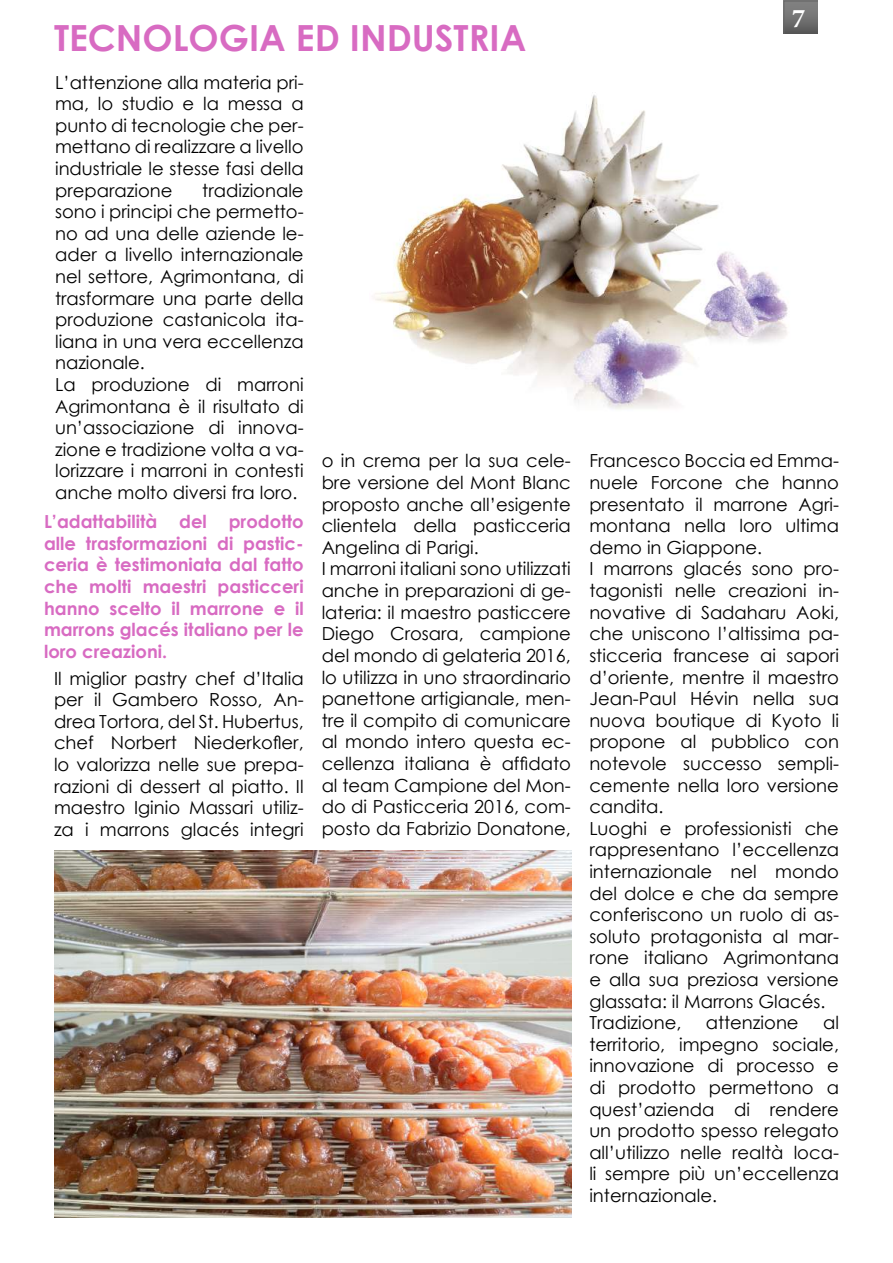
<style>
.page{position:relative;width:893px;height:1263px;background:#fff}
.page>*{position:absolute;margin:0;border:0;box-sizing:border-box;transform-origin:0 0}
.t1{font:700 36px "Century Gothic";color:#d86bc2}
.t2{font:700 27px "Minion Pro";color:#fff}
.t3{font:18px/21.6px "Century Gothic";color:#000;text-align:justify}
.t4{font:700 18px/21.6px "Century Gothic";color:#d86bc2;text-align:justify}
</style>
<div class="page">
<svg style="left:784px;top:1px;width:34px;height:33px"></svg>
<img style="left:54px;top:850px;width:517px;height:368px">
<img style="left:375px;top:95px;width:413px;height:314px">
<h1 class="t1" style="left:54px;top:10px;width:328px">TECNOLOGIA ED INDUSTR</h1>
<h1 class="t1" style="left:490px;top:10px;width:36px">IA</h1>
<h2 class="t2" style="left:792px;top:0;width:15px">7</h2>
<p class="t3" style="left:55px;top:71px;width:250px">L’attenzione alla materia pri&shy;ma, lo studio e la messa a punto di tecnologie che per&shy;mettano di realizzare a livello industriale le stesse fasi della preparazione</p>
<p class="t3" style="left:55px;top:179px;width:250px;text-align:left;text-indent:147px">tradizionale sono i principi che permetto&shy;no ad una delle aziende le&shy;ader a livello internazionale nel settore, Agrimontana, di trasformare una parte della produzione castanicola ita&shy;liana in una vera eccellenza nazionale.<br>La produzione di marroni<br>Agrimontana è il risultato di un’associazione di innova&shy;zione e tradizione volta a va&shy;lorizzare i marroni in contesti anche molto diversi fra loro.</p>
<p class="t4" style="left:44px;top:510px;width:261px">L’adattabilità del prodotto alle trasformazioni di pastic&shy;ceria è testimoniata dal fatto che molti maestri pasticceri hanno scelto il marrone e il marrons glacés italiano per le loro creazioni.</p>
<p class="t3" style="left:54px;top:667px;width:251px">Il miglior pastry chef d’Italia per il Gambero Rosso, An&shy;drea Tortora, del St. Hubertus, chef Norbert Niederkofler, lo valorizza nelle sue prepa&shy;razioni di dessert al piatto. Il maestro Iginio Massari utiliz&shy;za i marrons glacés integri</p>
<p class="t3" style="left:322px;top:450px;width:251px;text-align:left">o in crema per la sua cele&shy;bre versione del Mont Blanc proposto anche all’esigente clientela della pasticceria<br>Angelina di Parigi.<br>I marroni italiani sono utilizzati anche in preparazioni di ge&shy;lateria: il maestro pasticcere<br>Diego Crosara, campione del mondo di gelateria 2016, lo utilizza in uno straordinario panettone artigianale, men&shy;tre il compito di comunicare al mondo intero questa ec&shy;cellenza italiana è affidato al team Campione del Mon&shy;do di Pasticceria 2016, com&shy;posto da Fabrizio Donatone,</p>
<p class="t3" style="left:589px;top:450px;width:251px;text-align:left">Francesco Boccia ed Emma&shy;nuele Forcone che hanno presentato il marrone Agri&shy;montana nella loro ultima demo in Giappone.<br>I marrons glacés sono pro&shy;tagonisti nelle creazioni in&shy;novative di Sadaharu Aoki, che uniscono l’altissima pa&shy;sticceria francese ai sapori d’oriente, mentre il maestro<br>Jean-Paul Hévin nella sua nuova boutique di Kyoto li propone al pubblico con notevole successo sempli&shy;cemente nella loro versione candita.<br>Luoghi e professionisti che rappresentano l’eccellenza internazionale nel mondo del dolce e che da sempre conferiscono un ruolo di as&shy;soluto protagonista al mar&shy;rone italiano Agrimontana e alla sua preziosa versione glassata: il Marrons Glacés.<br>Tradizione,</p>
<p class="t3" style="left:706px;top:1011px;width:94px">attenzione</p>
<p class="t3" style="left:589px;top:1011px;width:251px;text-indent:234px">al territorio, impegno sociale, innovazione di processo e di prodotto permettono a quest’azienda di rendere un prodotto spesso relegato all’utilizzo nelle realtà loca&shy;li sempre più un’eccellenza internazionale.</p>
</div>
